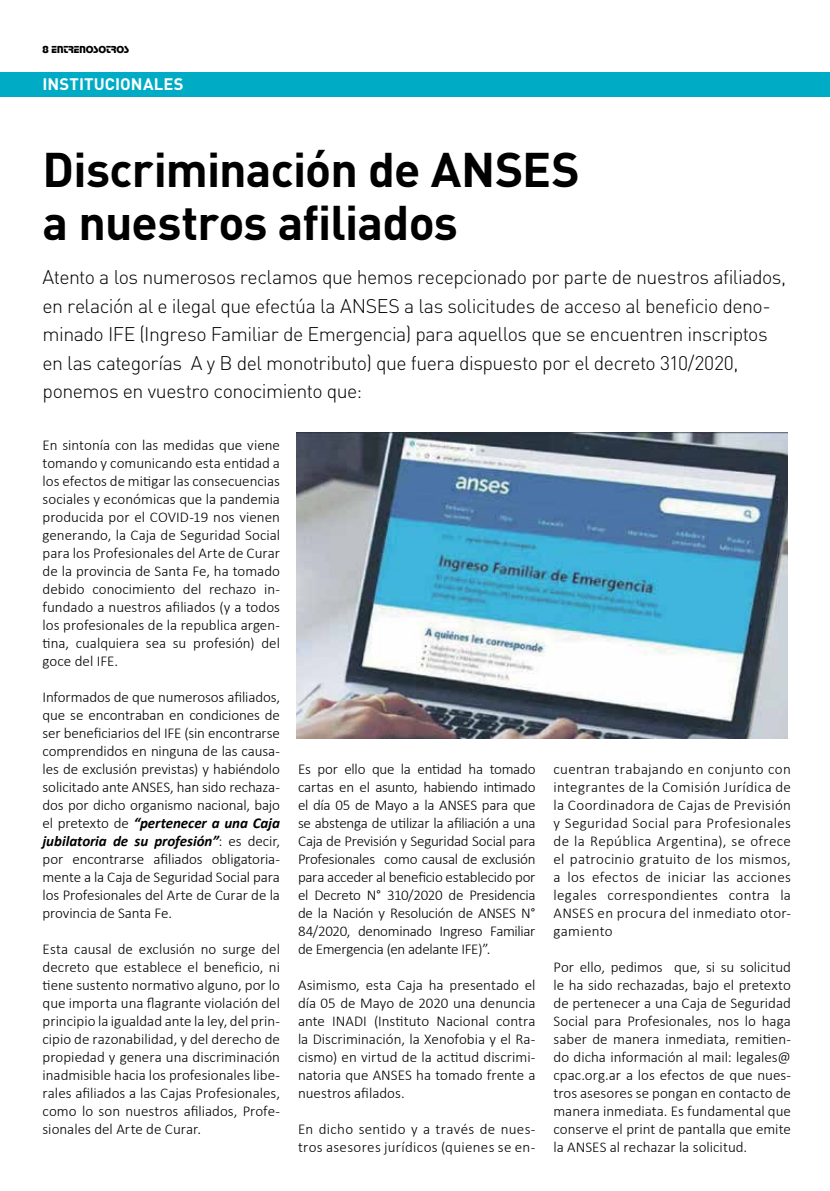
<style>
.page{position:relative;width:830px;height:1191px;background:#fff}
.page>*{position:absolute;margin:0;border:0;box-sizing:border-box;transform-origin:0 0}
.t1{font:700 48px/52.5px "DIN Pro";letter-spacing:-.015em;color:#000}
.t2{font:300 19.5px/28.5px "DIN Pro";letter-spacing:-.025em;color:#000}
.t3{font:700 16.5px "DIN Pro";letter-spacing:.005em;color:#fff}
.t4{font:300 15px/18px "Calibri";color:#000;text-align:justify}
.t5{font:300 15px/18px "Calibri";letter-spacing:.02em;color:#000}
.t6{font:10.5px "Stop D";color:#000}
.s1{font-weight:700;font-style:italic}
</style>
<div class="page">
<div style="left:0;top:72px;width:829px;height:25px;background:#00abc5"></div>
<img style="left:297px;top:432px;width:490px;height:306px">
<p class="t6" style="left:43px;top:43px;width:88px">8 ENTRENOSOTROS</p>
<p class="t3" style="left:43px;top:71px;width:142px">INSTITUCIONALES</p>
<h1 class="t1" style="left:43px;top:138px;width:538px">Discriminación de ANSES a nuestros afiliados</h1>
<p class="t2" style="left:43px;top:261px;width:744px">Atento a los numerosos reclamos que hemos recepcionado por parte de nuestros afiliados, en relación al e ilegal que efectúa la ANSES a las solicitudes de acceso al beneficio deno&shy;minado IFE (Ingreso Familiar de Emergencia) para aquellos que se encuentren inscriptos en las categorías A y B del monotributo) que fuera dispuesto por el decreto 310/2020, ponemos en vuestro conocimiento que:</p>
<p class="t4" style="left:43px;top:436px;width:239px">En sintonía con las medidas que viene tomando y comunicando esta entidad a los efectos de mitigar las consecuencias sociales y económicas que la pandemia producida por el COVID-19 nos vienen generando, la Caja de Seguridad Social para los Profesionales del Arte de Curar de la provincia de Santa Fe, ha tomado debido conocimiento del rechazo in&shy;fundado a nuestros afiliados (y a todos los profesionales de la republica argen&shy;tina, cualquiera sea su profesión) del goce del IFE.</p>
<p class="t4" style="left:43px;top:688px;width:239px">Informados de que numerosos afiliados, que se encontraban en condiciones de ser beneficiarios del IFE (sin encontrarse comprendidos en ninguna de las causa&shy;les de exclusión previstas) y habiéndolo solicitado ante ANSES, han sido rechaza&shy;dos por dicho organismo nacional, bajo el pretexto de <span class="s1">“pertenecer a una Caja jubilatoria de su profesión”</span>: es decir, por encontrarse afiliados obligatoria&shy;mente a la Caja de Seguridad Social para los Profesionales del Arte de Curar de la provincia de Santa Fe.</p>
<p class="t4" style="left:43px;top:940px;width:239px">Esta causal de exclusión no surge del decreto que establece el beneficio, ni tiene sustento normativo alguno, por lo que importa una flagrante violación del principio la igualdad ante la ley, del prin&shy;cipio de razonabilidad, y del derecho de propiedad y genera una discriminación inadmisible hacia los profesionales libe&shy;rales afiliados a las Cajas Profesionales, como lo son nuestros afiliados, Profe&shy;sionales del Arte de Curar.</p>
<p class="t4" style="left:298px;top:760px;width:239px">Es por ello que la entidad ha tomado cartas en el asunto, habiendo intimado el día 05 de Mayo a la ANSES para que se abstenga de utilizar la afiliación a una Caja de Previsión y Seguridad Social para Profesionales como causal de exclusión para acceder al beneficio establecido por el Decreto N° 310/2020 de Presidencia de la Nación y Resolución de ANSES N° 84/2020, denominado Ingreso Familiar de Emergencia (en adelante IFE)”.</p>
<p class="t4" style="left:298px;top:976px;width:239px">Asimismo, esta Caja ha presentado el día 05 de Mayo de 2020 una denuncia ante INADI (Instituto Nacional contra la Discriminación, la Xenofobia y el Ra&shy;cismo) en virtud de la actitud discrimi&shy;natoria que ANSES ha tomado frente a nuestros afilados.</p>
<p class="t5" style="left:298px;top:1120px;width:239px">En dicho sentido y a través de nues&shy;tros asesores jurídicos (quienes se en-</p>
<p class="t4" style="left:553px;top:760px;width:239px">cuentran trabajando en conjunto con integrantes de la Comisión Jurídica de la Coordinadora de Cajas de Previsión y Seguridad Social para Profesionales de la República Argentina), se ofrece el patrocinio gratuito de los mismos, a los efectos de iniciar las acciones legales correspondientes contra la ANSES en procura del inmediato otor&shy;gamiento</p>
<p class="t4" style="left:553px;top:958px;width:239px">Por ello, pedimos que, si su solicitud le ha sido rechazadas, bajo el pretexto de pertenecer a una Caja de Seguridad Social para Profesionales, nos lo haga saber de manera inmediata, remitien&shy;do dicha información al mail: legales@ cpac.org.ar a los efectos de que nues&shy;tros asesores se pongan en contacto de manera inmediata. Es fundamental que conserve el print de pantalla que emite la ANSES al rechazar la solicitud.</p>
</div>
